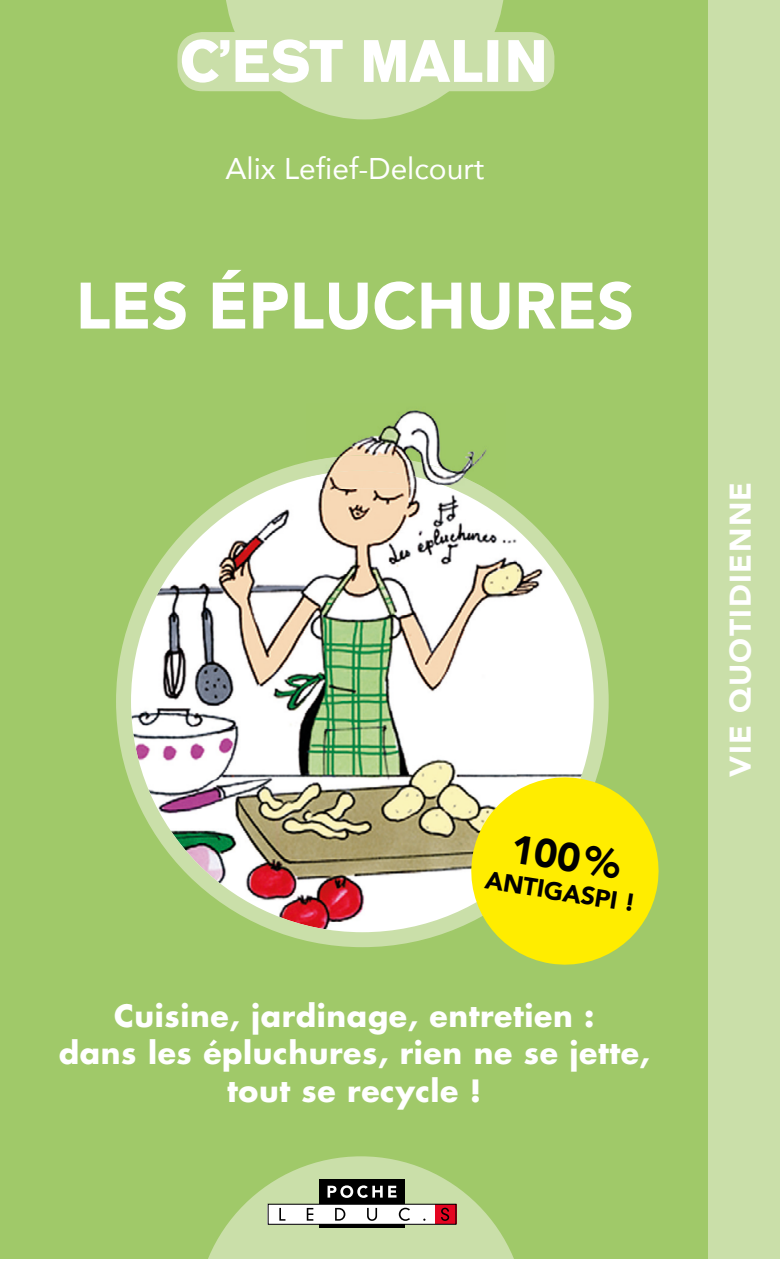
<style>
.page{position:relative;width:780px;height:1262px;background:#fff}
.page>*{position:absolute;margin:0;border:0;box-sizing:border-box;transform-origin:0 0}
.t1{font:900 64.75px "Avenir";color:#fff}
.t2{font:700 59.25px "AG Old Face";letter-spacing:.01em;color:#fff}
.t3{font:900 40px "Avenir";color:#000}
.t4{font:700 30px/37.5px "Futura Std";letter-spacing:.02em;color:#fff;text-align:center}
.t5{font:30px "Avenir";color:#fff}
.t6{font:900 30px "Avenir";letter-spacing:.05em;color:#fff}
.t7{font:900 25px "Avenir";color:#000}
</style>
<div class="page">
<div style="left:0;top:0;width:780px;height:1258px;background:#a0c969"></div>
<div style="left:708px;top:0;width:72px;height:1258px;background:#cadfa9"></div>
<svg style="left:224px;top:0;width:281px;height:119px"></svg>
<div style="left:177px;top:32px;width:377px;height:59px;background:#cadfa9;border-radius:25px"></div>
<svg style="left:208px;top:1156px;width:306px;height:102px"></svg>
<hr style="left:319px;top:1224px;width:86px;height:4px;background:#000">
<img style="left:116px;top:462px;width:492px;height:485px">
<img style="left:339px;top:410px;width:166px;height:79px">
<img style="left:306px;top:455px;width:180px;height:34px">
<svg style="left:464px;top:770px;width:195px;height:195px;fill:#ffed00"></svg>
<h2 class="t2" style="left:180px;top:25px;width:369px">C’EST MALIN</h2>
<p class="t5" style="left:225px;top:145px;width:260px">Alix Lefief-Delcourt</p>
<h1 class="t1" style="left:76px;top:250px;width:560px">LES ÉPLUCHURES</h1>
<h3 class="t3" style="left:516px;top:814px;width:112px;rotate:9deg">100 %</h3>
<p class="t7" style="left:488px;top:858px;width:153px;rotate:9deg">ANTIGASPI !</p>
<p class="t4" style="left:59px;top:996px;width:592px">Cuisine, jardinage, entretien :<br>dans les épluchures, rien ne se jette, tout se recycle !</p>
<p class="t6" style="left:714px;top:777px;width:297px;rotate:-90deg">VIE QUOTIDIENNE</p>
</div>
